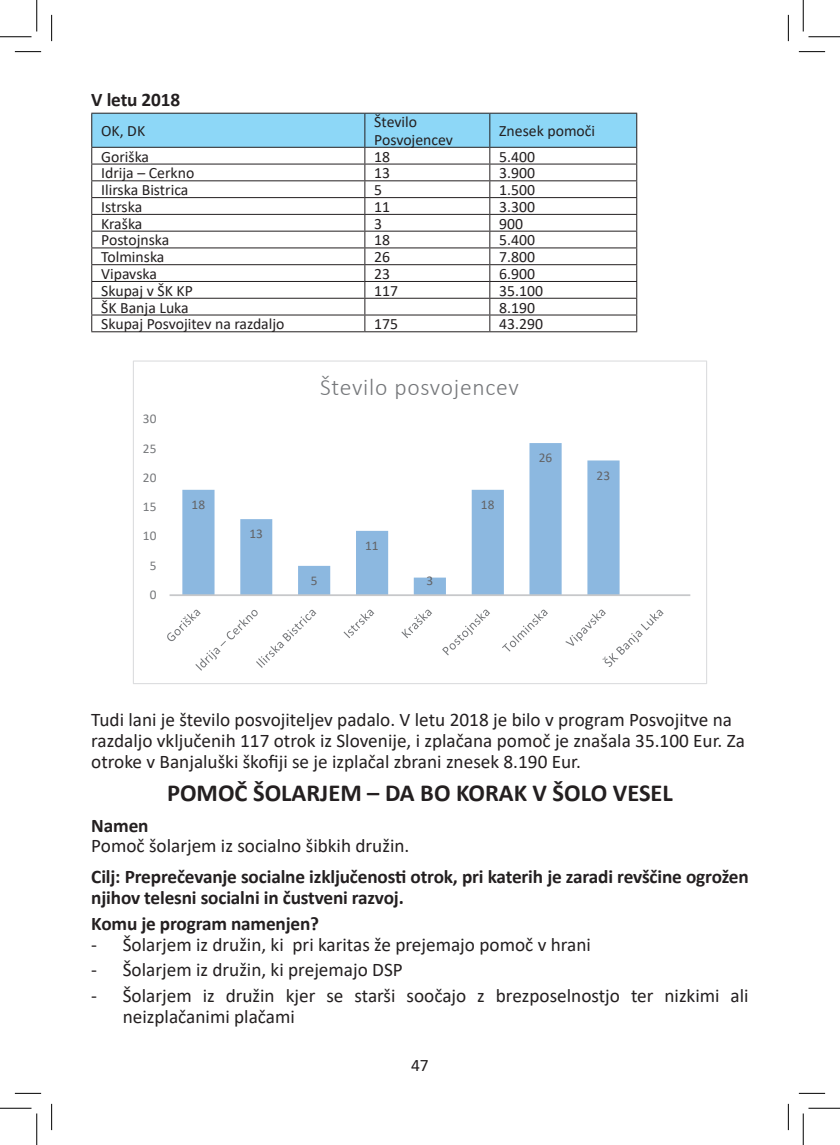
<style>
.page{position:relative;width:840px;height:1145px;background:#fff}
.page>*{position:absolute;margin:0;border:0;box-sizing:border-box;transform-origin:0 0}
.t1{font:700 24.5px "Calibri";color:#231f20}
.t2{font:300 23.62px "Calibri";letter-spacing:.025em;color:#76787b}
.t3{font:19.25px/20.7px "Calibri";color:#231f20}
.t4{font:700 19.25px/21px "Calibri";letter-spacing:-.01em;color:#231f20}
.t5{font:17.5px "Calibri";color:#231f20}
.t6{font:15.75px/17.3px "Calibri";color:#231f20}
.t7{font:13.3px "Calibri";color:#636366}
.t8{font:13.3px "Calibri";letter-spacing:.025em;color:#76787b}
</style>
<div class="page">
<svg style="left:91px;top:113px;width:546px;height:218px"></svg>
<hr style="left:91px;top:331px;width:274px;height:1px;background:#231f20">
<hr style="left:365px;top:331px;width:125px;height:1px;background:#231f20">
<hr style="left:490px;top:331px;width:147px;height:1px;background:#231f20">
<svg style="left:182px;top:443px;width:438px;height:151px"></svg>
<hr style="left:170px;top:594px;width:520px;height:2px;background:#c7c8ca">
<svg style="left:167px;top:610px;width:149px;height:61px"></svg>
<svg style="left:344px;top:610px;width:30px;height:28px"></svg>
<svg style="left:401px;top:610px;width:31px;height:28px"></svg>
<svg style="left:442px;top:610px;width:48px;height:45px"></svg>
<svg style="left:502px;top:610px;width:46px;height:42px"></svg>
<svg style="left:565px;top:610px;width:98px;height:57px"></svg>
<svg style="left:15px;top:51px;width:26px;height:1px"></svg>
<svg style="left:799px;top:51px;width:26px;height:1px"></svg>
<svg style="left:15px;top:1093px;width:26px;height:1px"></svg>
<svg style="left:799px;top:1093px;width:26px;height:1px"></svg>
<svg style="left:51px;top:15px;width:1px;height:26px"></svg>
<svg style="left:51px;top:1104px;width:1px;height:26px"></svg>
<svg style="left:788px;top:15px;width:1px;height:26px"></svg>
<svg style="left:788px;top:1104px;width:1px;height:26px"></svg>
<hr style="left:0;top:36px;width:32px;height:1px;background:#000">
<hr style="left:808px;top:36px;width:32px;height:1px;background:#000">
<hr style="left:0;top:1108px;width:32px;height:1px;background:#000">
<hr style="left:808px;top:1108px;width:32px;height:1px;background:#000">
<hr style="left:36px;top:0;width:1px;height:31px;background:#000">
<hr style="left:36px;top:1113px;width:1px;height:32px;background:#000">
<hr style="left:803px;top:0;width:1px;height:31px;background:#000">
<hr style="left:803px;top:1113px;width:1px;height:32px;background:#000">
<p class="t4" style="left:91px;top:89px;width:90px">V letu 2018</p>
<p class="t6" style="left:101px;top:122px;width:45px">OK, DK</p>
<p class="t6" style="left:374px;top:113px;width:80px">Število<br>Posvojencev</p>
<p class="t6" style="left:499px;top:122px;width:97px">Znesek pomoči</p>
<p class="t6" style="left:101px;top:147px;width:49px">Goriška</p>
<p class="t6" style="left:374px;top:147px;width:17px">18</p>
<p class="t6" style="left:499px;top:147px;width:37px">5.400</p>
<p class="t6" style="left:101px;top:164px;width:95px">Idrija – Cerkno</p>
<p class="t6" style="left:374px;top:164px;width:17px">13</p>
<p class="t6" style="left:499px;top:164px;width:37px">3.900</p>
<p class="t6" style="left:101px;top:181px;width:89px">Ilirska Bistrica</p>
<p class="t6" style="left:374px;top:181px;width:9px">5</p>
<p class="t6" style="left:499px;top:181px;width:37px">1.500</p>
<p class="t6" style="left:101px;top:198px;width:43px">Istrska</p>
<p class="t6" style="left:374px;top:198px;width:17px">11</p>
<p class="t6" style="left:499px;top:198px;width:37px">3.300</p>
<p class="t6" style="left:101px;top:214px;width:43px">Kraška</p>
<p class="t6" style="left:374px;top:214px;width:9px">3</p>
<p class="t6" style="left:499px;top:214px;width:25px">900</p>
<p class="t6" style="left:101px;top:231px;width:70px">Postojnska</p>
<p class="t6" style="left:374px;top:231px;width:17px">18</p>
<p class="t6" style="left:499px;top:231px;width:37px">5.400</p>
<p class="t6" style="left:101px;top:248px;width:65px">Tolminska</p>
<p class="t6" style="left:374px;top:248px;width:17px">26</p>
<p class="t6" style="left:499px;top:248px;width:37px">7.800</p>
<p class="t6" style="left:101px;top:265px;width:57px">Vipavska</p>
<p class="t6" style="left:374px;top:265px;width:17px">23</p>
<p class="t6" style="left:499px;top:265px;width:37px">6.900</p>
<p class="t6" style="left:101px;top:281px;width:93px">Skupaj v ŠK KP</p>
<p class="t6" style="left:374px;top:281px;width:25px">117</p>
<p class="t6" style="left:499px;top:281px;width:45px">35.100</p>
<p class="t6" style="left:101px;top:298px;width:89px">ŠK Banja Luka</p>
<p class="t6" style="left:499px;top:298px;width:37px">8.190</p>
<p class="t6" style="left:101px;top:315px;width:185px">Skupaj Posvojitev na razdaljo</p>
<p class="t6" style="left:374px;top:315px;width:25px">175</p>
<p class="t6" style="left:499px;top:315px;width:45px">43.290</p>
<p class="t8" style="left:143px;top:410px;width:15px">30</p>
<p class="t8" style="left:143px;top:439px;width:15px">25</p>
<p class="t8" style="left:143px;top:468px;width:15px">20</p>
<p class="t8" style="left:143px;top:497px;width:15px">15</p>
<p class="t8" style="left:143px;top:527px;width:15px">10</p>
<p class="t8" style="left:150px;top:556px;width:8px">5</p>
<p class="t8" style="left:150px;top:585px;width:8px">0</p>
<p class="t7" style="left:192px;top:495px;width:15px">18</p>
<p class="t7" style="left:249px;top:525px;width:15px">13</p>
<p class="t2" style="left:320px;top:372px;width:200px">Število posvojencev</p>
<p class="t7" style="left:311px;top:571px;width:8px">5</p>
<p class="t7" style="left:365px;top:536px;width:15px">11</p>
<p class="t7" style="left:426px;top:571px;width:8px">3</p>
<p class="t7" style="left:481px;top:495px;width:15px">18</p>
<p class="t7" style="left:539px;top:449px;width:15px">26</p>
<p class="t7" style="left:597px;top:466px;width:15px">23</p>
<p class="t3" style="left:91px;top:709px;width:655px">Tudi lani je število posvojiteljev padalo. V letu 2018 je bilo v program Posvojitve na razdaljo vključenih 117 otrok iz Slovenije, i zplačana pomoč je znašala 35.100 Eur. Za otroke v Banjaluški škofiji se je izplačal zbrani znesek 8.190 Eur.</p>
<p class="t1" style="left:167px;top:775px;width:507px">POMOČ ŠOLARJEM – DA BO KORAK V ŠOLO VESEL</p>
<p class="t4" style="left:91px;top:814px;width:59px">Namen</p>
<p class="t3" style="left:91px;top:835px;width:320px">Pomoč šolarjem iz socialno šibkih družin.</p>
<p class="t4" style="left:91px;top:866px;width:659px">Cilj: Preprečevanje socialne izključenosti otrok, pri katerih je zaradi revščine ogrožen njihov telesni socialni in čustveni razvoj.</p>
<p class="t4" style="left:91px;top:913px;width:229px">Komu je program namenjen?</p>
<p class="t3" style="left:91px;top:934px;width:501px">- Šolarjem iz družin, ki pri karitas že prejemajo pomoč v hrani</p>
<p class="t3" style="left:91px;top:959px;width:313px">- Šolarjem iz družin, ki prejemajo DSP</p>
<p class="t3" style="left:123px;top:985px;width:627px;text-indent:-31px">- Šolarjem iz družin kjer se starši soočajo z brezposelnostjo ter nizkimi ali neizplačanimi plačami</p>
<p class="t5" style="left:411px;top:1053px;width:19px">47</p>
</div>
